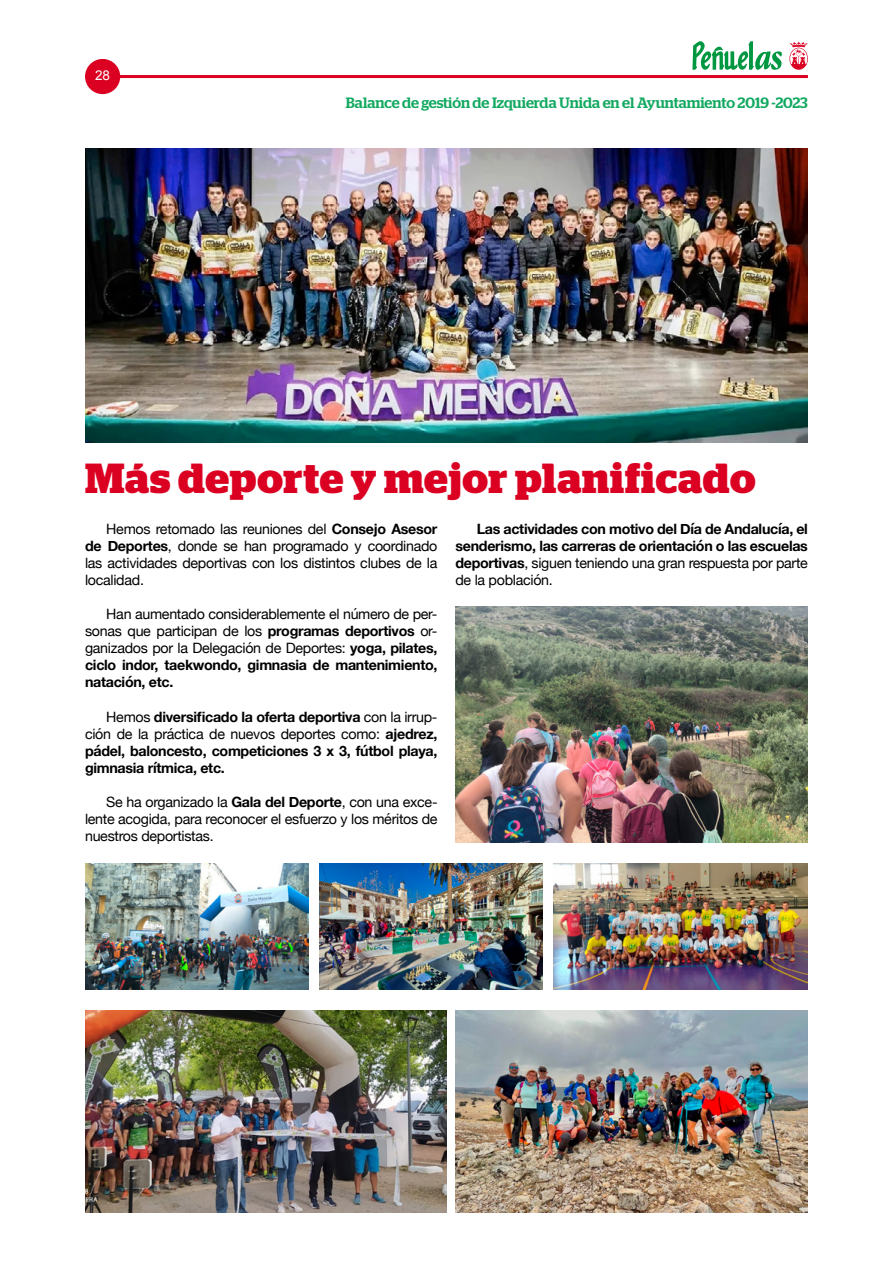
<style>
.page{position:relative;width:893px;height:1276px;background:#fff}
.page>*{position:absolute;margin:0;border:0;box-sizing:border-box;transform-origin:0 0}
.t1{font:700 42px "Stag";letter-spacing:.02em;color:#db0022}
.t2{font:500 15px "Stag";color:#12a961}
.t3{font:14.25px/17.1px "Helvetica Neue";letter-spacing:-.02em;color:#000;text-align:justify}
.t4{font:700 14.25px/17.1px "Helvetica Neue";letter-spacing:-.02em;color:#000;text-align:justify}
.t5{font:13.5px "Arial";color:#fff}
.s1{font-weight:700}
.s2{font-weight:400}
</style>
<div class="page">
<svg style="left:789px;top:42px;width:19px;height:28px"></svg>
<hr style="left:85px;top:75px;width:723px;height:3px;background:#db0022">
<div style="left:85px;top:59px;width:35px;height:35px;background:#db0022;border-radius:50%"></div>
<svg style="left:692px;top:41px;width:90px;height:29px"></svg>
<img style="left:554px;top:863px;width:254px;height:126px">
<img style="left:319px;top:863px;width:223px;height:126px">
<img style="left:455px;top:1010px;width:353px;height:202px">
<img style="left:85px;top:863px;width:223px;height:126px">
<img style="left:455px;top:607px;width:353px;height:235px">
<img style="left:85px;top:149px;width:723px;height:293px">
<img style="left:85px;top:1010px;width:361px;height:202px">
<p class="t5" style="left:95px;top:66px;width:17px">28</p>
<p class="t2" style="left:346px;top:94px;width:463px">Balance de gestión de Izquierda Unida en el Ayuntamiento 2019 -2023</p>
<h1 class="t1" style="left:85px;top:453px;width:672px">Más deporte y mejor planificado</h1>
<p class="t3" style="left:85px;top:521px;width:354px;text-indent:21px">Hemos retomado las reuniones del <span class="s1">Consejo Asesor de Deportes</span>, donde se han programado y coordinado las actividades deportivas con los distintos clubes de la localidad.</p>
<p class="t3" style="left:85px;top:606px;width:354px;text-indent:21px">Han aumentado considerablemente el número de per&shy;sonas que participan de los <span class="s1">programas deportivos</span> or&shy;ganizados por la Delegación de Deportes: <span class="s1">yoga, pilates, ciclo indor, taekwondo, gimnasia de mantenimiento, natación, etc.</span></p>
<p class="t4" style="left:85px;top:708px;width:354px;text-indent:21px"><span class="s2">Hemos</span> diversificado la oferta deportiva <span class="s2">con la irrup&shy;ción de la práctica de nuevos deportes como:</span> ajedrez, pádel, baloncesto, competiciones 3 x 3, fútbol playa, gimnasia rítmica, etc.</p>
<p class="t3" style="left:85px;top:794px;width:354px;text-indent:21px">Se ha organizado la <span class="s1">Gala del Deporte</span>, con una exce&shy;lente acogida, para reconocer el esfuerzo y los méritos de nuestros deportistas.</p>
<p class="t4" style="left:455px;top:520px;width:354px;text-indent:21px">Las actividades con motivo del Día de Andalucía, el senderismo, las carreras de orientación o las escuelas deportivas<span class="s2">, siguen teniendo una gran respuesta por parte de la población.</span></p>
</div>
